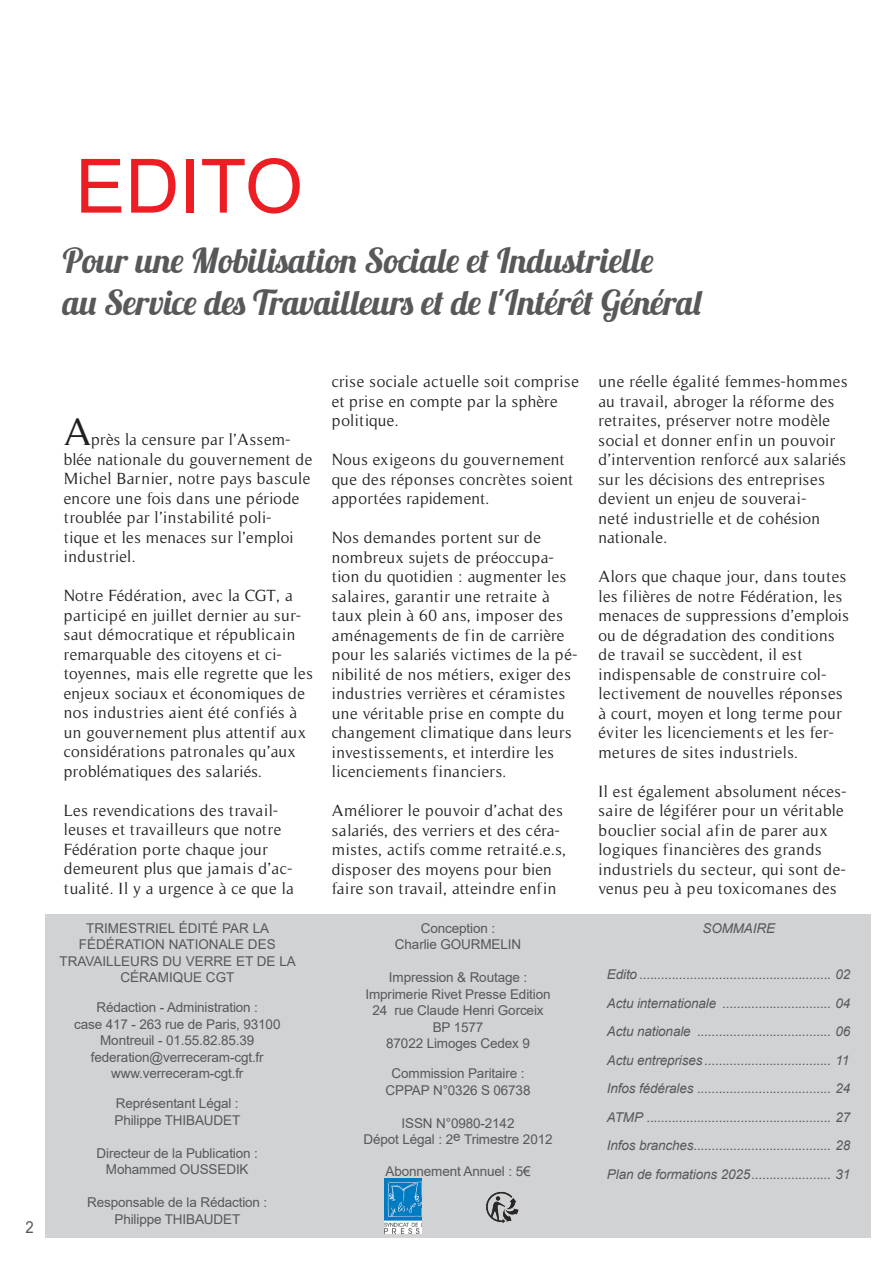
<style>
.page{position:relative;width:893px;height:1263px;background:#fff}
.page>*{position:absolute;margin:0;border:0;box-sizing:border-box;transform-origin:0 0}
.t1{font:75px "Arial";color:#ee1d23}
.Txt{font:39px "Timeless";color:#231f20}
.Titre{font:34.5px "Lobster 1.3";letter-spacing:.005em;color:#57585a}
.Txt-2{font:16.5px/19.5px "Timeless";letter-spacing:.025em;color:#231f20}
.t2{font:16.5px "Arial";color:#57585a;scale:.91 1}
.t3{font:13.5px/16.5px "Arial";letter-spacing:-.01em;color:#57585a;text-align:center}
.t4{font:italic 13.5px "Arial";letter-spacing:-.01em;color:#57585a}
</style>
<div class="page">
<div style="left:45px;top:914px;width:826px;height:323px;background:#d1d2d4"></div>
<img style="left:486px;top:1191px;width:33px;height:33px">
<img style="left:384px;top:1179px;width:38px;height:54px">
<p class="t2" style="left:26px;top:1216px;width:11px">2</p>
<p class="t1" style="left:75px;top:135px;width:229px">EDITO</p>
<p class="Titre" style="left:63px;top:239px;width:593px">Pour une Mobilisation Sociale et Industrielle</p>
<p class="Titre" style="left:63px;top:280px;width:642px">au Service des Travailleurs et de l'Intérêt Général</p>
<p class="Txt" style="left:64px;top:410px;width:29px">A</p>
<p class="Txt-2" style="left:64px;top:430px;width:250px;text-indent:27px">près la censure par l’Assem&shy;blée nationale du gouvernement de<br>Michel Barnier, notre pays bascule encore une fois dans une période troublée par l’instabilité poli-<br>tique et les menaces sur l’emploi industriel.</p>
<p class="Txt-2" style="left:64px;top:586px;width:250px">Notre Fédération, avec la CGT, a participé en juillet dernier au sur&shy;saut démocratique et républicain remarquable des citoyens et ci&shy;toyennes, mais elle regrette que les enjeux sociaux et économiques de nos industries aient été confiés à un gouvernement plus attentif aux considérations patronales qu’aux problématiques des salariés.</p>
<p class="Txt-2" style="left:64px;top:800px;width:231px">Les revendications des travail&shy;leuses et travailleurs que notre<br>Fédération porte chaque jour demeurent plus que jamais d’ac&shy;tualité. Il y a urgence à ce que la</p>
<p class="t3" style="left:60px;top:919px;width:238px">TRIMESTRIEL ÉDITÉ PAR LA<br>FÉDÉRATION NATIONALE DES<br>TRAVAILLEURS DU VERRE ET DE LA<br>CÉRAMIQUE CGT</p>
<p class="t3" style="left:97px;top:999px;width:163px">Rédaction - Administration :</p>
<p class="t3" style="left:74px;top:1015px;width:208px">case 417 - 263 rue de Paris, 93100<br>Montreuil - 01.55.82.85.39</p>
<p class="t3" style="left:91px;top:1048px;width:174px">federation@verreceram-cgt.fr</p>
<p class="t3" style="left:111px;top:1065px;width:134px">www.verreceram-cgt.fr</p>
<p class="t3" style="left:116px;top:1095px;width:124px">Représentant Légal :</p>
<p class="t3" style="left:115px;top:1111px;width:127px">Philippe THIBAUDET</p>
<p class="t3" style="left:97px;top:1144px;width:163px">Directeur de la Publication :</p>
<p class="t3" style="left:106px;top:1161px;width:144px">Mohammed OUSSEDIK</p>
<p class="t3" style="left:87px;top:1194px;width:182px">Responsable de la Rédaction :</p>
<p class="t3" style="left:115px;top:1210px;width:127px">Philippe THIBAUDET</p>
<p class="Txt-2" style="left:332px;top:372px;width:249px">crise sociale actuelle soit comprise et prise en compte par la sphère politique.</p>
<p class="Txt-2" style="left:332px;top:450px;width:243px">Nous exigeons du gouvernement que des réponses concrètes soient apportées rapidement.</p>
<p class="Txt-2" style="left:332px;top:528px;width:248px">Nos demandes portent sur de nombreux sujets de préoccupa&shy;tion du quotidien : augmenter les salaires, garantir une retraite à taux plein à 60 ans, imposer des aménagements de fin de carrière pour les salariés victimes de la pé&shy;nibilité de nos métiers, exiger des industries verrières et céramistes une véritable prise en compte du changement climatique dans leurs investissements, et interdire les licenciements financiers.</p>
<p class="Txt-2" style="left:332px;top:801px;width:236px">Améliorer le pouvoir d’achat des salariés, des verriers et des céra&shy;mistes, actifs comme retraité.e.s, disposer des moyens pour bien faire son travail, atteindre enfin</p>
<p class="t3" style="left:421px;top:919px;width:76px">Conception :</p>
<p class="t3" style="left:395px;top:936px;width:128px">Charlie GOURMELIN</p>
<p class="t3" style="left:389px;top:969px;width:140px">Impression &amp; Routage :</p>
<p class="t3" style="left:366px;top:985px;width:186px">Imprimerie Rivet Presse Edition</p>
<p class="t3" style="left:372px;top:1002px;width:173px">24 rue Claude Henri Gorceix</p>
<p class="t3" style="left:433px;top:1018px;width:52px">BP 1577</p>
<p class="t3" style="left:386px;top:1035px;width:145px">87022 Limoges Cedex 9</p>
<p class="t3" style="left:392px;top:1065px;width:134px">Commission Paritaire :</p>
<p class="t3" style="left:386px;top:1081px;width:146px">CPPAP N°0326 S 06738</p>
<p class="t3" style="left:402px;top:1114px;width:114px">ISSN N°0980-2142</p>
<p class="t3" style="left:363px;top:1131px;width:191px">Dépot Légal : 2e Trimestre 2012</p>
<p class="t3" style="left:386px;top:1162px;width:147px">Abonnement Annuel : 5€</p>
<p class="Txt-2" style="left:598px;top:372px;width:251px">une réelle égalité femmes-hommes au travail, abroger la réforme des retraites, préserver notre modèle social et donner enfin un pouvoir d’intervention renforcé aux salariés sur les décisions des entreprises devient un enjeu de souverai-<br>neté industrielle et de cohésion nationale.</p>
<p class="Txt-2" style="left:598px;top:567px;width:252px">Alors que chaque jour, dans toutes les filières de notre Fédération, les menaces de suppressions d’emplois ou de dégradation des conditions de travail se succèdent, il est indispensable de construire col&shy;lectivement de nouvelles réponses à court, moyen et long terme pour éviter les licenciements et les fer&shy;metures de sites industriels.</p>
<p class="Txt-2" style="left:598px;top:781px;width:250px">Il est également absolument néces&shy;saire de légiférer pour un véritable bouclier social afin de parer aux logiques financières des grands industriels du secteur, qui sont de&shy;venus peu à peu toxicomanes des</p>
<p class="t4" style="left:702px;top:919px;width:74px">SOMMAIRE</p>
<p class="t4" style="left:607px;top:966px;width:245px">Edito ..................................................... 02</p>
<p class="t4" style="left:607px;top:994px;width:245px">Actu internationale .............................. 04</p>
<p class="t4" style="left:607px;top:1023px;width:245px">Actu nationale ..................................... 06</p>
<p class="t4" style="left:607px;top:1051px;width:244px">Actu entreprises ................................... 11</p>
<p class="t4" style="left:607px;top:1080px;width:245px">Infos fédérales ..................................... 24</p>
<p class="t4" style="left:607px;top:1108px;width:245px">ATMP ................................................... 27</p>
<p class="t4" style="left:607px;top:1137px;width:245px">Infos branches...................................... 28</p>
<p class="t4" style="left:607px;top:1165px;width:245px">Plan de formations 2025...................... 31</p>
</div>
